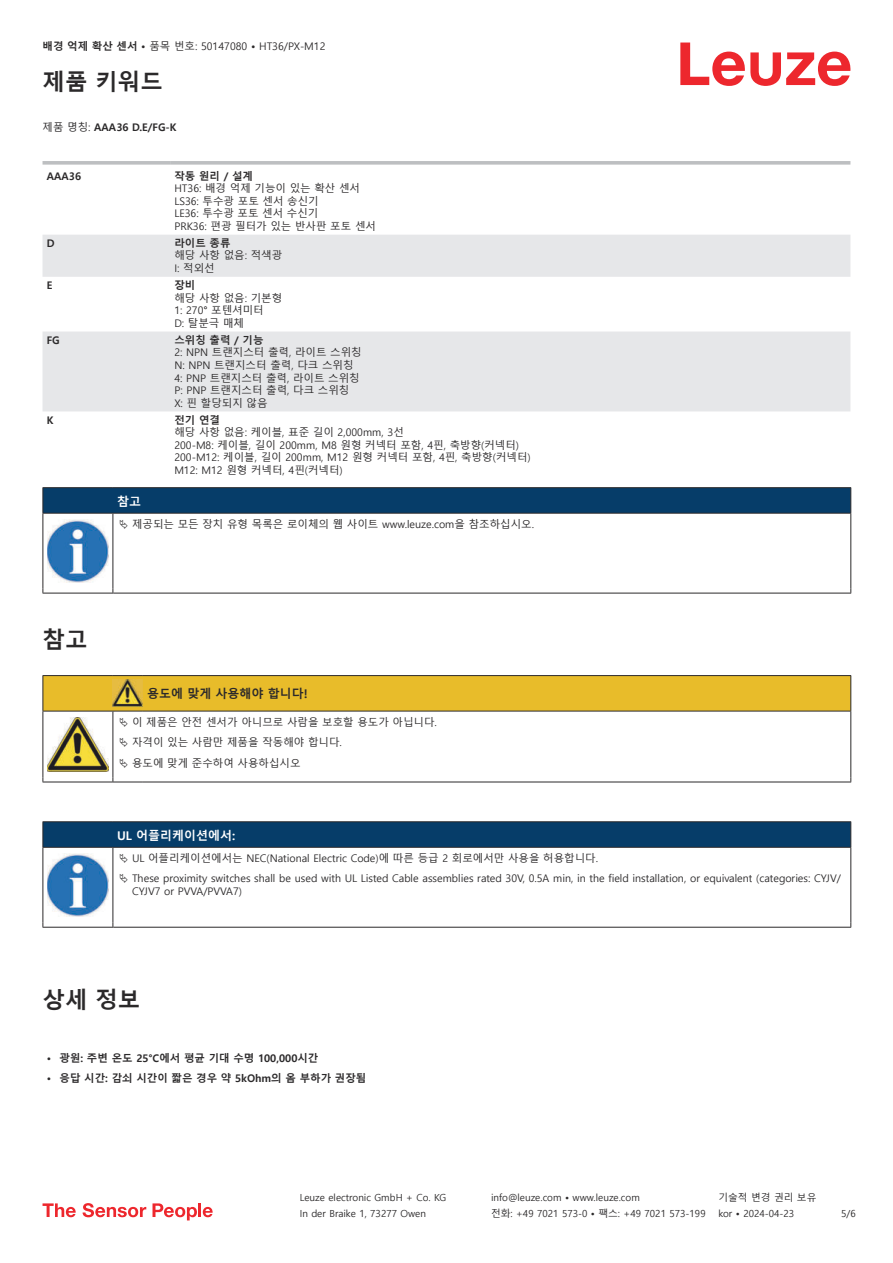
<style>
.page{position:relative;width:893px;height:1263px;background:#fff}
.page>*{position:absolute;margin:0;border:0;box-sizing:border-box;transform-origin:0 0}
.t1{font:700 22.5px "Malgun Gothic";color:#2b292a}
.t2{font:700 12px "Malgun Gothic";color:#fff}
.t3{font:700 12px "Malgun Gothic";color:#2b292a}
.t4{font:10.5px/12.6px "Malgun Gothic";color:#2b292a}
.t5{font:700 10.5px "Malgun Gothic";color:#2b292a}
.t6{font:9.75px "Malgun Gothic";color:#2b292a}
.s1{font-weight:700}
.s2{font-weight:400}
</style>
<div class="page">
<svg style="left:680px;top:43px;width:170px;height:43px"></svg>
<svg style="left:43px;top:235px;width:807px;height:176px;fill:#e6e7e9"></svg>
<svg style="left:43px;top:161px;width:127px;height:4px"></svg>
<svg style="left:170px;top:161px;width:680px;height:4px;background:#c3c5c7"></svg>
<svg style="left:43px;top:1203px;width:33px;height:14px"></svg>
<svg style="left:83px;top:1203px;width:63px;height:14px"></svg>
<svg style="left:153px;top:1203px;width:44px;height:17px"></svg>
<hr style="left:198px;top:1203px;width:3px;height:14px;background:#ed272d">
<svg style="left:203px;top:1207px;width:10px;height:10px"></svg>
<svg style="left:44px;top:514px;width:806px;height:79px"></svg>
<hr style="left:43px;top:487px;width:70px;height:1px;background:#2b292a">
<hr style="left:43px;top:513px;width:70px;height:1px;background:#2b292a">
<hr style="left:113px;top:487px;width:738px;height:1px;background:#2b292a">
<svg style="left:43px;top:488px;width:808px;height:25px;background:#063c67"></svg>
<hr style="left:113px;top:513px;width:738px;height:1px;background:#2b292a">
<hr style="left:43px;top:514px;width:1px;height:75px;background:#2b292a">
<hr style="left:113px;top:514px;width:1px;height:75px;background:#2b292a">
<hr style="left:850px;top:514px;width:1px;height:75px;background:#2b292a">
<hr style="left:43px;top:593px;width:70px;height:1px;background:#2b292a">
<hr style="left:113px;top:593px;width:738px;height:1px;background:#2b292a">
<img style="left:47px;top:520px;width:61px;height:62px">
<div style="left:115px;top:514px;width:734px;height:20px;background:#fff"></div>
<hr style="left:43px;top:675px;width:70px;height:1px;background:#2b292a">
<hr style="left:113px;top:675px;width:30px;height:1px;background:#2b292a">
<hr style="left:143px;top:675px;width:708px;height:1px;background:#2b292a">
<hr style="left:43px;top:782px;width:70px;height:1px;background:#2b292a">
<hr style="left:113px;top:782px;width:30px;height:1px;background:#2b292a">
<hr style="left:143px;top:782px;width:708px;height:1px;background:#2b292a">
<svg style="left:44px;top:901px;width:806px;height:26px"></svg>
<hr style="left:43px;top:821px;width:70px;height:1px;background:#2b292a">
<hr style="left:113px;top:821px;width:738px;height:1px;background:#2b292a">
<hr style="left:43px;top:848px;width:1px;height:75px;background:#2b292a">
<hr style="left:113px;top:848px;width:1px;height:75px;background:#2b292a">
<hr style="left:850px;top:848px;width:1px;height:75px;background:#2b292a">
<hr style="left:43px;top:927px;width:70px;height:1px;background:#2b292a">
<hr style="left:113px;top:927px;width:738px;height:1px;background:#2b292a">
<img style="left:47px;top:901px;width:61px;height:15px">
<svg style="left:43px;top:676px;width:808px;height:106px"></svg>
<svg style="left:43px;top:822px;width:808px;height:79px"></svg>
<p class="t4" style="left:43px;top:40px;width:284px"><span class="s1">배경 억제 확산 센서 •</span> 품목 번호: 50147080 <span class="s1">•</span> HT36/PX-M12</p>
<h1 class="t1" style="left:43px;top:69px;width:122px">제품 키워드</h1>
<p class="t5" style="left:43px;top:120px;width:136px"><span class="s2">제품 명칭:</span> AAA36 D.E/FG-K</p>
<p class="t5" style="left:47px;top:169px;width:36px">AAA36</p>
<p class="t5" style="left:174px;top:169px;width:80px">작동 원리 / 설계</p>
<p class="t4" style="left:174px;top:182px;width:203px">HT36: 배경 억제 기능이 있는 확산 센서<br>LS36: 투수광 포토 센서 송신기<br>LE36: 투수광 포토 센서 수신기<br>PRK36: 편광 필터가 있는 반사판 포토 센서</p>
<p class="t5" style="left:47px;top:237px;width:9px">D</p>
<p class="t5" style="left:174px;top:237px;width:58px">라이트 종류</p>
<p class="t4" style="left:174px;top:250px;width:109px">해당 사항 없음: 적색광<br>I: 적외선</p>
<p class="t5" style="left:47px;top:279px;width:7px">E</p>
<p class="t5" style="left:174px;top:279px;width:22px">장비</p>
<p class="t4" style="left:174px;top:292px;width:109px">해당 사항 없음: 기본형<br>1: 270° 포텐셔미터<br>D: 탈분극 매체</p>
<p class="t5" style="left:47px;top:334px;width:15px">FG</p>
<p class="t5" style="left:174px;top:334px;width:91px">스위칭 출력 / 기능</p>
<p class="t4" style="left:174px;top:346px;width:189px">2: NPN 트랜지스터 출력, 라이트 스위칭<br>N: NPN 트랜지스터 출력, 다크 스위칭<br>4: PNP 트랜지스터 출력, 라이트 스위칭<br>P: PNP 트랜지스터 출력, 다크 스위칭<br>X: 핀 할당되지 않음</p>
<p class="t5" style="left:47px;top:414px;width:8px">K</p>
<p class="t5" style="left:174px;top:414px;width:47px">전기 연결</p>
<p class="t4" style="left:174px;top:426px;width:358px">해당 사항 없음: 케이블, 표준 길이 2,000mm, 3선<br>200-M8: 케이블, 길이 200mm, M8 원형 커넥터 포함, 4핀, 축방향(커넥터)<br>200-M12: 케이블, 길이 200mm, M12 원형 커넥터 포함, 4핀, 축방향(커넥터)<br>M12: M12 원형 커넥터, 4핀(커넥터)</p>
<p class="t2" style="left:117px;top:494px;width:25px">참고</p>
<p class="t4" style="left:132px;top:518px;width:403px">제공되는 모든 장치 유형 목록은 로이체의 웹 사이트 www.leuze.com을 참조하십시오.</p>
<h1 class="t1" style="left:43px;top:627px;width:46px">참고</h1>
<p class="t3" style="left:147px;top:687px;width:162px">용도에 맞게 사용해야 합니다!</p>
<p class="t4" style="left:132px;top:712px;width:306px;line-height:20.2px">이 제품은 안전 센서가 아니므로 사람을 보호할 용도가 아닙니다. 자격이 있는 사람만 제품을 작동해야 합니다.<br>용도에 맞게 준수하여 사용하십시오</p>
<p class="t2" style="left:117px;top:828px;width:120px">UL 어플리케이션에서:</p>
<p class="t4" style="left:132px;top:848px;width:710px;line-height:20.2px">UL 어플리케이션에서는 NEC(National Electric Code)에 따른 등급 2 회로에서만 사용을 허용합니다.<br>These proximity switches shall be used with UL Listed Cable assemblies rated 30V, 0.5A min, in the field installation, or equivalent (categories: CYJV/</p>
<p class="t4" style="left:132px;top:885px;width:112px">CYJV7 or PVVA/PVVA7)</p>
<h1 class="t1" style="left:43px;top:986px;width:99px">상세 정보</h1>
<p class="t5" style="left:47px;top:1051px;width:273px">• 광원: 주변 온도 25°C에서 평균 기대 수명 100,000시간</p>
<p class="t5" style="left:47px;top:1072px;width:321px">• 응답 시간: 감쇠 시간이 짧은 경우 약 5kOhm의 옴 부하가 권장됨</p>
<p class="t6" style="left:300px;top:1192px;width:148px">Leuze electronic GmbH + Co. KG</p>
<p class="t6" style="left:491px;top:1192px;width:150px">info@leuze.com • www.leuze.com</p>
<p class="t6" style="left:718px;top:1192px;width:100px">기술적 변경 권리 보유</p>
<p class="t6" style="left:300px;top:1208px;width:128px">In der Braike 1, 73277 Owen</p>
<p class="t6" style="left:491px;top:1208px;width:216px">전화: +49 7021 573-0 • 팩스: +49 7021 573-199</p>
<p class="t6" style="left:718px;top:1208px;width:77px">kor • 2024-04-23</p>
<p class="t6" style="left:841px;top:1208px;width:16px">5/6</p>
</div>
